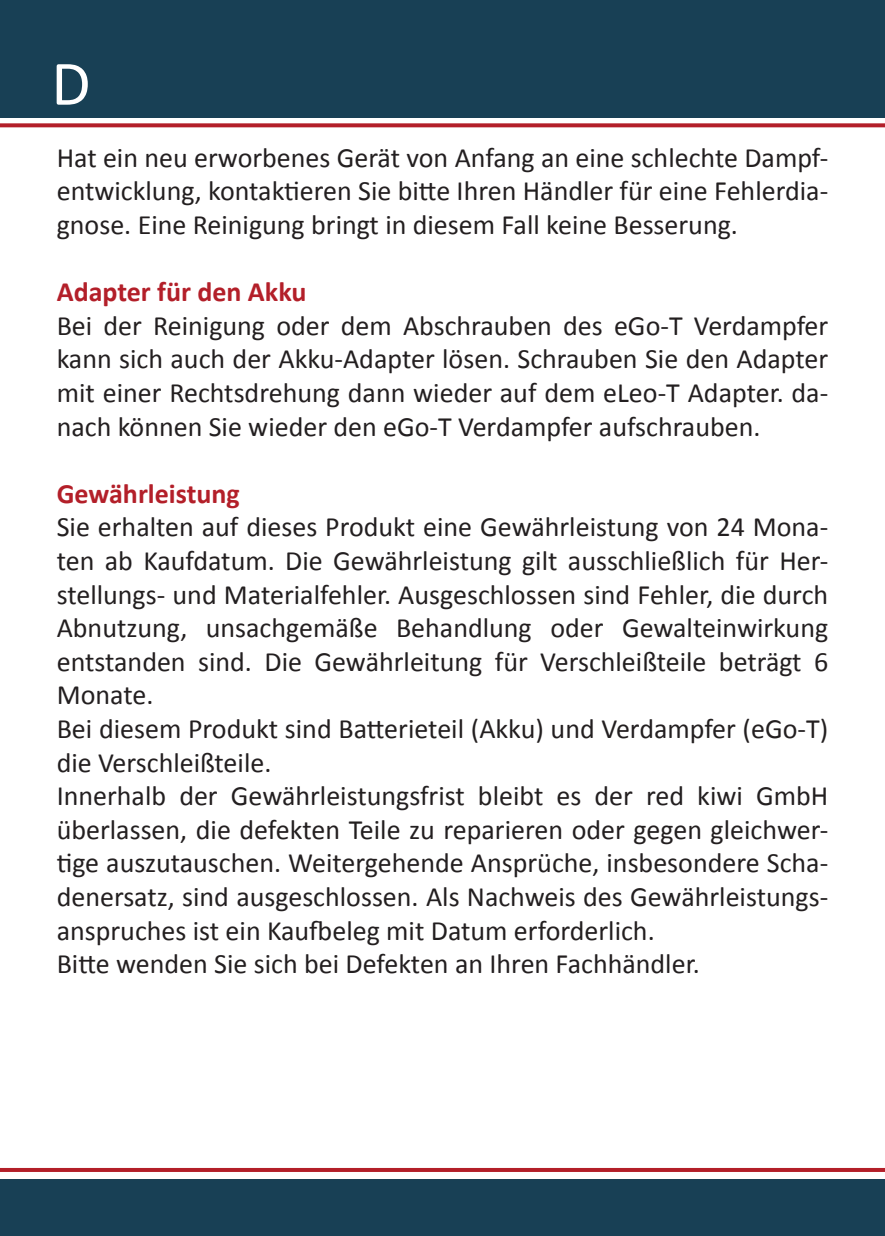
<style>
.page{position:relative;width:885px;height:1236px;background:#fff}
.page>*{position:absolute;margin:0;border:0;box-sizing:border-box;transform-origin:0 0}
.t1{font:64px "Calibri";color:#fff}
.t2{font:28px/33.6px "Calibri";color:#231f20;text-align:justify}
.t3{font:700 28px "Calibri";color:#b31f29}
</style>
<div class="page">
<div style="left:0;top:0;width:884px;height:118px;background:#184055"></div>
<svg style="left:0;top:123px;width:884px;height:4px;background:#b9323b"></svg>
<div style="left:0;top:1180px;width:884px;height:56px;background:#184055"></div>
<hr style="left:0;top:1168px;width:884px;height:4px;background:#b31f29">
<h1 class="t1" style="left:51px;top:43px;width:41px">D</h1>
<p class="t2" style="left:57px;top:141px;width:773px">Hat ein neu erworbenes Gerät von Anfang an eine schlechte Dampf&shy;entwicklung, kontaktieren Sie bitte Ihren Händler für eine Fehlerdia&shy;gnose. Eine Reinigung bringt in diesem Fall keine Besserung.</p>
<p class="t3" style="left:57px;top:274px;width:251px">Adapter für den Akku</p>
<p class="t2" style="left:57px;top:309px;width:773px">Bei der Reinigung oder dem Abschrauben des eGo-T Verdampfer kann sich auch der Akku-Adapter lösen. Schrauben Sie den Adapter mit einer Rechtsdrehung dann wieder auf dem eLeo-T Adapter. da&shy;nach können Sie wieder den eGo-T Verdampfer aufschrauben.</p>
<p class="t3" style="left:57px;top:476px;width:184px">Gewährleistung</p>
<p class="t2" style="left:57px;top:510px;width:773px;text-align:left">Sie erhalten auf dieses Produkt eine Gewährleistung von 24 Mona&shy;ten ab Kaufdatum. Die Gewährleistung gilt ausschließlich für Her&shy;stellungs- und Materialfehler. Ausgeschlossen sind Fehler, die durch Abnutzung, unsachgemäße Behandlung oder Gewalteinwirkung entstanden sind. Die Gewährleitung für Verschleißteile beträgt 6<br>Monate.<br>Bei diesem Produkt sind Batterieteil (Akku) und Verdampfer (eGo-T) die Verschleißteile.<br>Innerhalb der Gewährleistungsfrist bleibt es der red kiwi GmbH überlassen, die defekten Teile zu reparieren oder gegen gleichwer&shy;tige auszutauschen. Weitergehende Ansprüche, insbesondere Scha&shy;denersatz, sind ausgeschlossen. Als Nachweis des Gewährleistungs&shy;anspruches ist ein Kaufbeleg mit Datum erforderlich.<br>Bitte wenden Sie sich bei Defekten an Ihren Fachhändler.</p>
</div>
